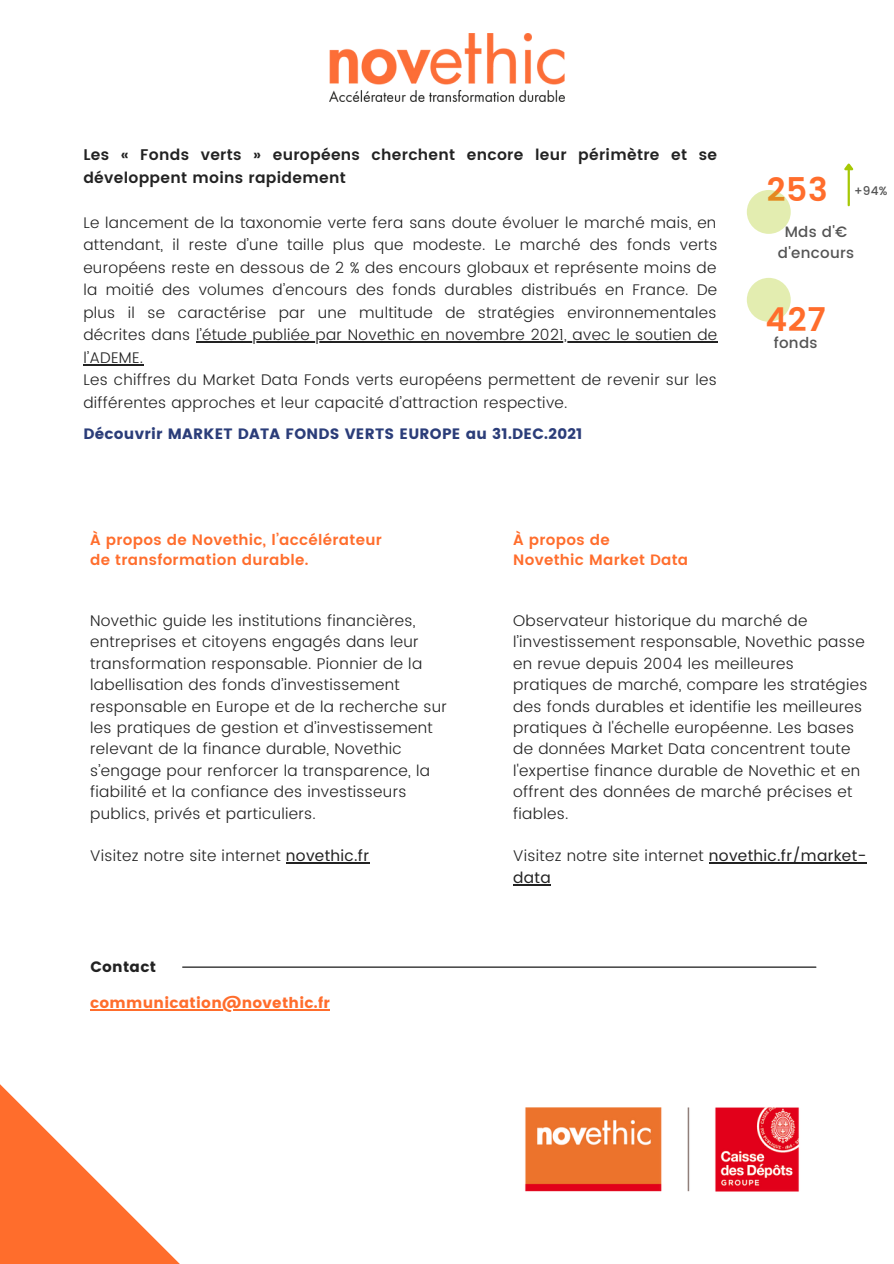
<style>
.page{position:relative;width:894px;height:1264px;background:#fff}
.page>*{position:absolute;margin:0;border:0;box-sizing:border-box;transform-origin:0 0}
.t1{font:600 32.85px "Poppins";color:#ff6d2c}
.t2{font:600 32.7px "Poppins";color:#ff6d2c}
.t3{font:300 15.45px/21.5px "Poppins";letter-spacing:.02em;color:#222}
.t4{font:600 15.45px/22.5px "Poppins";letter-spacing:.02em;color:#222}
.t5{font:600 15px "Poppins";letter-spacing:.02em;color:#ff6d2c}
.t6{font:15px "Poppins";letter-spacing:.02em;color:#2b3d79}
.t7{font:15px "Poppins";letter-spacing:.02em;color:#ff6d2c}
.t8{font:500 15px/21.5px "Poppins";letter-spacing:.02em;color:#545454;text-align:center}
.t9{font:15px "Poppins";letter-spacing:.02em;color:#222}
.t10{font:500 12px "Poppins";color:#545454}
.s1{font-weight:400}
</style>
<div class="page">
<svg style="left:0;top:1010px;width:330px;height:253px"></svg>
<img style="left:329px;top:34px;width:235px;height:67px">
<hr style="left:182px;top:966px;width:633px;height:1px;background:#000">
<img style="left:525px;top:1107px;width:274px;height:85px">
<hr style="left:90px;top:1009px;width:240px;height:1px;background:#ff6d2c">
<hr style="left:286px;top:862px;width:83px;height:1px;background:#222">
<hr style="left:708px;top:862px;width:158px;height:1px;background:#222">
<hr style="left:513px;top:884px;width:38px;height:1px;background:#222">
<div style="left:746px;top:278px;width:44px;height:44px;background:#e3edb0;border-radius:50%"></div>
<div style="left:746px;top:190px;width:44px;height:44px;background:#e3edb0;border-radius:50%"></div>
<hr style="left:847px;top:170px;width:2px;height:35px;background:#a6c805">
<svg style="left:844px;top:163px;width:10px;height:9px"></svg>
<hr style="left:196px;top:341px;width:521px;height:1px;background:#222">
<hr style="left:83px;top:364px;width:60px;height:1px;background:#222">
<p class="t4" style="left:83px;top:143px;width:635px">Les « Fonds verts » européens cherchent encore leur périmètre et se développent moins rapidement</p>
<p class="t3" style="left:83px;top:211px;width:635px;line-height:22.5px;text-align:justify">Le lancement de la taxonomie verte fera sans doute évoluer le marché mais, en attendant, il reste d’une taille plus que modeste. Le marché des fonds verts européens reste en dessous de 2 % des encours globaux et représente moins de la moitié des volumes d’encours des fonds durables distribués en France. De plus il se caractérise par une multitude de stratégies environnementales décrites dans l’étude publiée par Novethic en novembre 2021, avec le soutien de l’ADEME.</p>
<p class="t3" style="left:83px;top:369px;width:634px;line-height:22.5px">Les chiffres du Market Data Fonds verts européens permettent de revenir sur les différentes approches et leur capacité d’attraction respective.</p>
<p class="t6" style="left:83px;top:424px;width:500px">Découvrir MARKET DATA FONDS VERTS EUROPE au 31.DEC.2021</p>
<p class="t5" style="left:90px;top:531px;width:293px">À propos de Novethic, l’accélérateur</p>
<p class="t5" style="left:90px;top:551px;width:220px">de transformation durable.</p>
<p class="t5" style="left:513px;top:531px;width:98px">À propos de</p>
<p class="t5" style="left:513px;top:551px;width:176px">Novethic Market Data</p>
<p class="t2" style="left:766px;top:171px;width:62px">253</p>
<p class="t8" style="left:777px;top:221px;width:78px">Mds d'€ d'encours</p>
<p class="t10" style="left:853px;top:184px;width:35px">+94%</p>
<p class="t1" style="left:765px;top:300px;width:62px">427</p>
<p class="t8" style="left:773px;top:332px;width:45px">fonds</p>
<p class="t3" style="left:90px;top:610px;width:358px">Novethic guide les institutions financières, entreprises et citoyens engagés dans leur transformation responsable. Pionnier de la labellisation des fonds d’investissement responsable en Europe et de la recherche sur les pratiques de gestion et d’investissement relevant de la finance durable, Novethic s’engage pour renforcer la transparence, la fiabilité et la confiance des investisseurs publics, privés et particuliers.</p>
<p class="t3" style="left:90px;top:845px;width:280px">Visitez notre site internet <span class="s1">novethic.fr</span></p>
<p class="t9" style="left:90px;top:957px;width:67px">Contact</p>
<p class="t7" style="left:90px;top:994px;width:241px">communication@novethic.fr</p>
<p class="t3" style="left:513px;top:610px;width:355px">Observateur historique du marché de l’investissement responsable, Novethic passe en revue depuis 2004 les meilleures pratiques de marché, compare les stratégies des fonds durables et identifie les meilleures pratiques à l'échelle européenne. Les bases de données Market Data concentrent toute l'expertise finance durable de Novethic et en offrent des données de marché précises et fiables.</p>
<p class="t3" style="left:513px;top:845px;width:355px">Visitez notre site internet <span class="s1">novethic.fr/market&shy;data</span></p>
</div>
